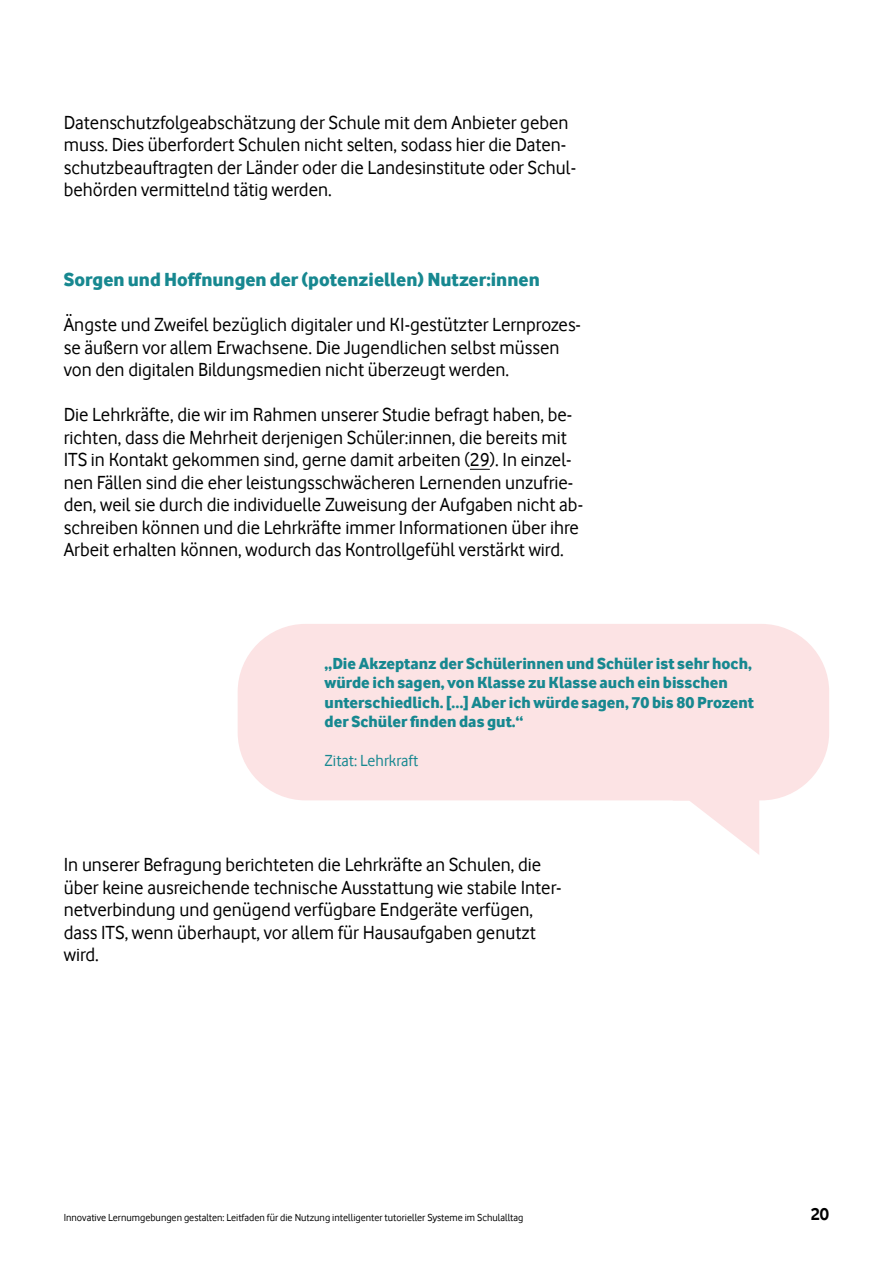
<style>
.page{position:relative;width:893px;height:1263px;background:#fff}
.page>*{position:absolute;margin:0;border:0;box-sizing:border-box;transform-origin:0 0}
.t1{font:19.5px/22.5px "Vodafone Rg";color:#000}
.t2{font:19.5px "Vodafone Ex B";color:#178890}
.t3{font:700 18px "Vodafone Rg";color:#000}
.t4{font:16.5px/19.5px "Vodafone Ex B";color:#178890}
.t5{font:16.5px "Vodafone Rg";color:#178890}
.t6{font:10.5px "Vodafone Rg";color:#000}
</style>
<div class="page">
<svg style="left:470px;top:469px;width:20px;height:1px"></svg>
<div style="left:238px;top:624px;width:591px;height:176px;background:#fce3e4;border-radius:68px"></div>
<svg style="left:672px;top:800px;width:87px;height:55px"></svg>
<p class="t1" style="left:64px;top:111px;width:514px">Datenschutzfolgeabschätzung der Schule mit dem Anbieter geben muss. Dies überfordert Schulen nicht selten, sodass hier die Daten&shy;schutzbeauftragten der Länder oder die Landesinstitute oder Schul&shy;behörden vermittelnd tätig werden.</p>
<p class="t2" style="left:64px;top:268px;width:478px">Sorgen und Hoffnungen der (potenziellen) Nutzer:innen</p>
<p class="t1" style="left:64px;top:313px;width:519px">Ängste und Zweifel bezüglich digitaler und KI-gestützter Lernprozes&shy;se äußern vor allem Erwachsene. Die Jugendlichen selbst müssen von den digitalen Bildungsmedien nicht überzeugt werden.</p>
<p class="t1" style="left:64px;top:403px;width:521px">Die Lehrkräfte, die wir im Rahmen unserer Studie befragt haben, be&shy;richten, dass die Mehrheit derjenigen Schüler:innen, die bereits mit ITS in Kontakt gekommen sind, gerne damit arbeiten (29). In einzel&shy;nen Fällen sind die eher leistungsschwächeren Lernenden unzufrie&shy;den, weil sie durch die individuelle Zuweisung der Aufgaben nicht ab&shy;schreiben können und die Lehrkräfte immer Informationen über ihre Arbeit erhalten können, wodurch das Kontrollgefühl verstärkt wird.</p>
<p class="t4" style="left:325px;top:653px;width:431px">„Die Akzeptanz der Schülerinnen und Schüler ist sehr hoch, würde ich sagen, von Klasse zu Klasse auch ein bisschen unterschiedlich. […] Aber ich würde sagen, 70 bis 80 Prozent der Schüler finden das gut.“</p>
<p class="t5" style="left:325px;top:751px;width:95px">Zitat: Lehrkraft</p>
<p class="t1" style="left:64px;top:853px;width:499px">In unserer Befragung berichteten die Lehrkräfte an Schulen, die über keine ausreichende technische Ausstattung wie stabile Inter&shy;netverbindung und genügend verfügbare Endgeräte verfügen, dass ITS, wenn überhaupt, vor allem für Hausaufgaben genutzt wird.</p>
<p class="t6" style="left:64px;top:1211px;width:461px">Innovative Lernumgebungen gestalten: Leitfaden für die Nutzung intelligenter tutorieller Systeme im Schulalltag</p>
<p class="t3" style="left:811px;top:1204px;width:20px">20</p>
</div>
